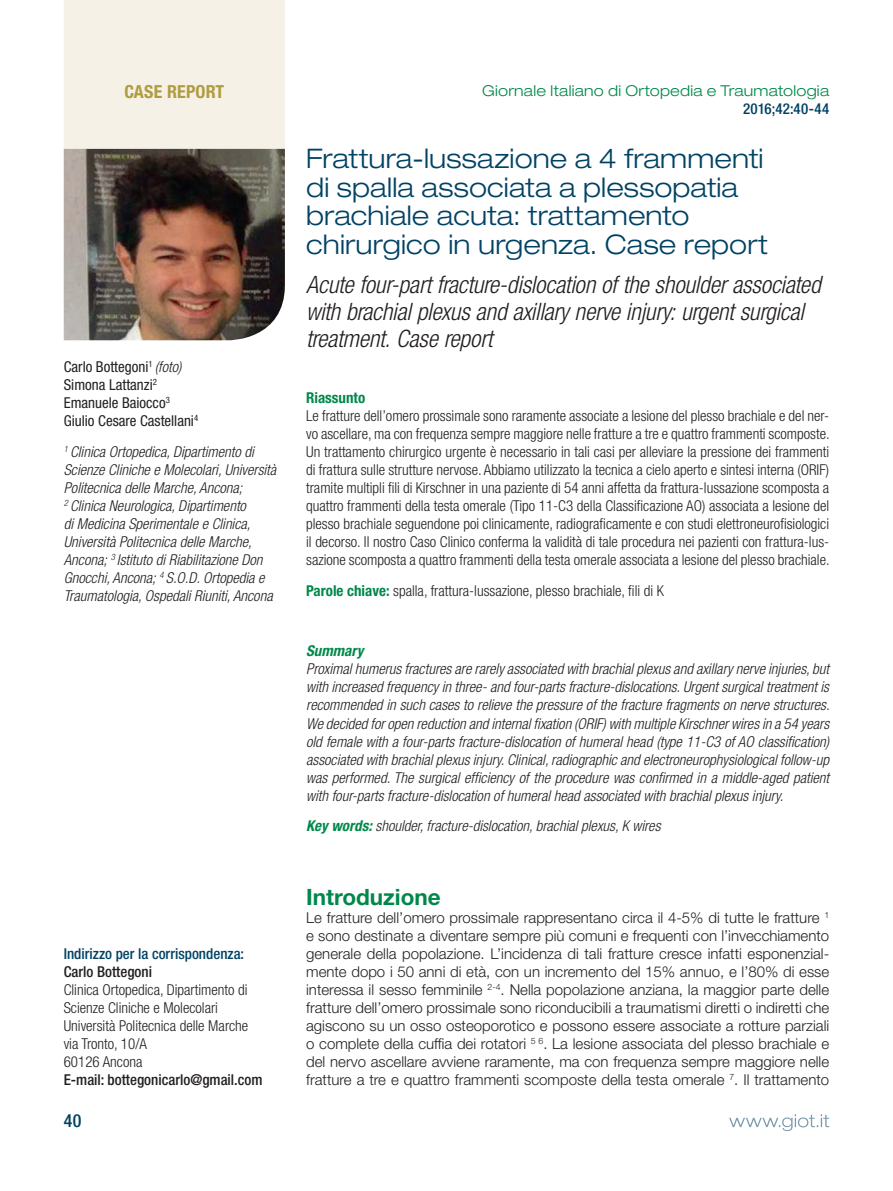
<style>
.page{position:relative;width:893px;height:1191px;background:#fff}
.page>*{position:absolute;margin:0;border:0;box-sizing:border-box;transform-origin:0 0}
.t1{font:300 expanded 27px/28.5px "Helvetica Neue LT Std";letter-spacing:.005em;color:#004264}
.t2{font:italic 300 condensed 24px/27px "Helvetica Neue LT Std";letter-spacing:-.01em;color:#231f20}
.t3{font:700 22.5px "Helvetica Neue LT Std";color:#00884a}
.t4{font:700 condensed 18px "Helvetica Neue LT Std";letter-spacing:.01em;color:#b09c40}
.t5{font:500 condensed 18px "Helvetica Neue LT Std";color:#004264}
.t6{font:italic 300 condensed 15px/18px "Helvetica Neue LT Std";color:#231f20;text-align:justify}
.t7{font:300 condensed 15px/18px "Helvetica Neue LT Std";color:#231f20;text-align:justify}
.t8{font:300 15px/18px "Helvetica Neue LT Std";color:#231f20;text-align:justify}
.t9{font:condensed 15px/18px "Helvetica Neue LT Std";color:#231f20}
.t10{font:500 condensed 15px "Helvetica Neue LT Std";color:#231f20}
.t11{font:500 condensed 15px "Helvetica Neue LT Std";color:#004264}
.t12{font:300 expanded 15px "Helvetica Neue LT Std";letter-spacing:.015em;color:#00884a}
.t13{font:700 condensed 15px "Helvetica Neue LT Std";color:#00884a}
.t14{font:italic 700 condensed 15px "Helvetica Neue LT Std";color:#00884a}
.s1{font-weight:300;font-style:italic}
.s2{font-weight:700;color:#00884a}
</style>
<div class="page">
<div style="left:64px;top:0;width:221px;height:149px;background:#f5f1e6"></div>
<svg style="left:729px;top:1114px;width:100px;height:17px"></svg>
<img style="left:64px;top:149px;width:221px;height:191px">
<p class="t4" style="left:124px;top:81px;width:101px">Case report</p>
<p class="t9" style="left:64px;top:358px;width:136px">Carlo Bottegoni<sup>1</sup> <span class="s1">(foto)<br></span>Simona Lattanzi<sup>2<br></sup>Emanuele Baiocco<sup>3<br></sup>Giulio Cesare Castellani<sup>4</sup></p>
<p class="t6" style="left:64px;top:443px;width:214px;text-align:left"><sup>1</sup> Clinica Ortopedica, Dipartimento di Scienze Cliniche e Molecolari, Università Politecnica delle Marche, Ancona;<br><sup>2</sup> Clinica Neurologica, Dipartimento<br>di Medicina Sperimentale e Clinica, Università Politecnica delle Marche, Ancona; <sup>3</sup> Istituto di Riabilitazione Don Gnocchi, Ancona; <sup>4</sup> S.O.D. Ortopedia e Traumatologia, Ospedali Riuniti, Ancona</p>
<p class="t11" style="left:64px;top:944px;width:182px">Indirizzo per la corrispondenza:</p>
<p class="t10" style="left:64px;top:962px;width:90px">Carlo Bottegoni</p>
<p class="t7" style="left:64px;top:980px;width:186px;text-align:left">Clinica Ortopedica, Dipartimento di<br>Scienze Cliniche e Molecolari<br>Università Politecnica delle Marche via Tronto, 10/A<br>60126 Ancona</p>
<p class="t10" style="left:64px;top:1070px;width:200px">E-mail: bottegonicarlo@gmail.com</p>
<p class="t5" style="left:64px;top:1110px;width:19px">40</p>
<p class="t12" style="left:482px;top:81px;width:349px">Giornale Italiano di Ortopedia e Traumatologia</p>
<p class="t11" style="left:743px;top:99px;width:87px">2016;42:40-44</p>
<h1 class="t1" style="left:306px;top:144px;width:463px">Frattura-lussazione a 4 frammenti di spalla associata a plessopatia brachiale acuta: trattamento chirurgico in urgenza. Case report</h1>
<h2 class="t2" style="left:306px;top:272px;width:516px">Acute four-part fracture-dislocation of the shoulder associated with brachial plexus and axillary nerve injury: urgent surgical treatment. Case report</h2>
<p class="t13" style="left:306px;top:389px;width:61px">Riassunto</p>
<p class="t7" style="left:306px;top:407px;width:525px">Le fratture dell’omero prossimale sono raramente associate a lesione del plesso brachiale e del ner&shy;vo ascellare, ma con frequenza sempre maggiore nelle fratture a tre e quattro frammenti scomposte.<br>Un trattamento chirurgico urgente è necessario in tali casi per alleviare la pressione dei frammenti di frattura sulle strutture nervose. Abbiamo utilizzato la tecnica a cielo aperto e sintesi interna (ORIF) tramite multipli fili di Kirschner in una paziente di 54 anni affetta da frattura-lussazione scomposta a quattro frammenti della testa omerale (Tipo 11-C3 della Classificazione AO) associata a lesione del plesso brachiale seguendone poi clinicamente, radiograficamente e con studi elettroneurofisiologici il decorso. Il nostro Caso Clinico conferma la validità di tale procedura nei pazienti con frattura-lus&shy;sazione scomposta a quattro frammenti della testa omerale associata a lesione del plesso brachiale.</p>
<p class="t7" style="left:306px;top:581px;width:359px"><span class="s2">Parole chiave:</span> spalla, frattura-lussazione, plesso brachiale, fili di K</p>
<p class="t14" style="left:306px;top:642px;width:59px">Summary</p>
<p class="t6" style="left:306px;top:660px;width:525px">Proximal humerus fractures are rarely associated with brachial plexus and axillary nerve injuries, but with increased frequency in three- and four-parts fracture-dislocations. Urgent surgical treatment is recommended in such cases to relieve the pressure of the fracture fragments on nerve structures.<br>We decided for open reduction and internal fixation (ORIF) with multiple Kirschner wires in a 54 years old female with a four-parts fracture-dislocation of humeral head (type 11-C3 of AO classification) associated with brachial plexus injury. Clinical, radiographic and electroneurophysiological follow-up was performed. The surgical efficiency of the procedure was confirmed in a middle-aged patient with four-parts fracture-dislocation of humeral head associated with brachial plexus injury.</p>
<p class="t6" style="left:306px;top:817px;width:356px"><span class="s2">Key words:</span> shoulder, fracture-dislocation, brachial plexus, K wires</p>
<h3 class="t3" style="left:306px;top:882px;width:136px">Introduzione</h3>
<p class="t8" style="left:306px;top:908px;width:525px">Le fratture dell’omero prossimale rappresentano circa il 4-5% di tutte le fratture <sup>1 </sup>e sono destinate a diventare sempre più comuni e frequenti con l’invecchiamento generale della popolazione. L’incidenza di tali fratture cresce infatti esponenzial&shy;mente dopo i 50 anni di età, con un incremento del 15% annuo, e l’80% di esse interessa il sesso femminile <sup>2-4</sup>. Nella popolazione anziana, la maggior parte delle fratture dell’omero prossimale sono riconducibili a traumatismi diretti o indiretti che agiscono su un osso osteoporotico e possono essere associate a rotture parziali o complete della cuffia dei rotatori <sup>5</sup> <sup>6</sup>. La lesione associata del plesso brachiale e del nervo ascellare avviene raramente, ma con frequenza sempre maggiore nelle fratture a tre e quattro frammenti scomposte della testa omerale <sup>7</sup>. Il trattamento</p>
</div>
